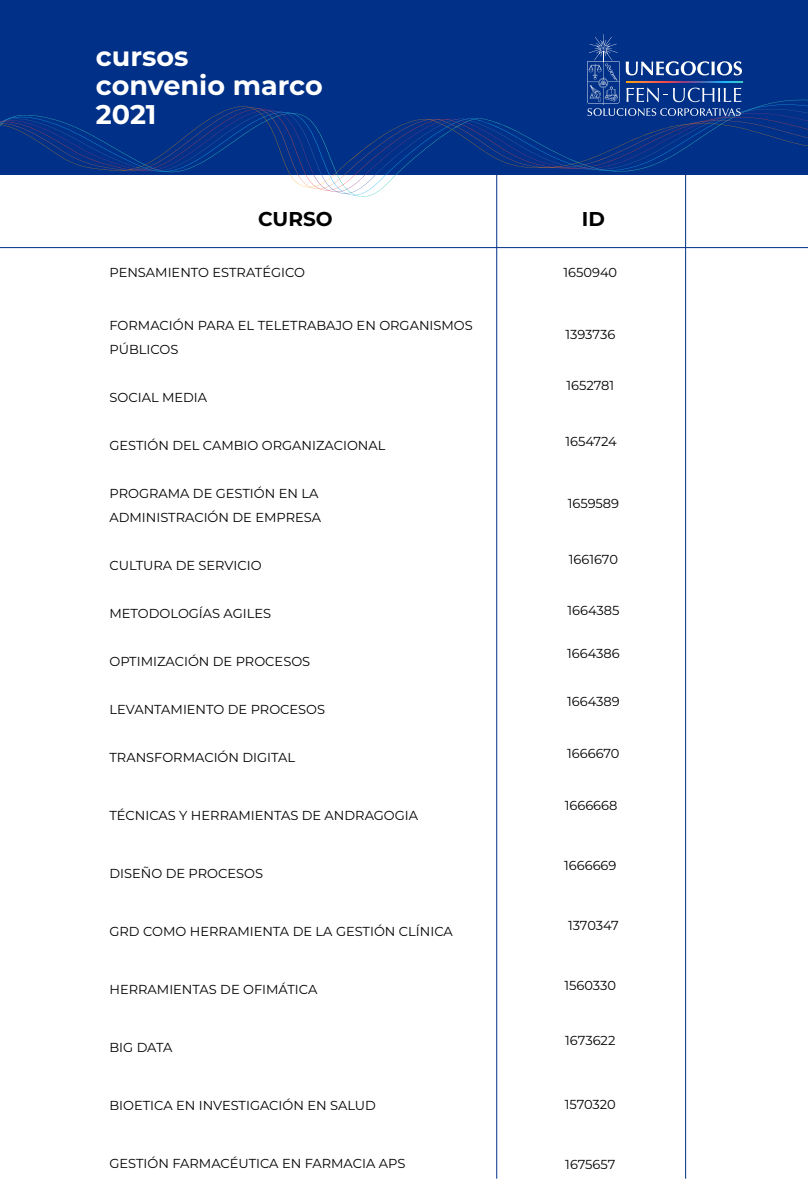
<style>
.page{position:relative;width:808px;height:1195px;background:#fff}
.page>*{position:absolute;margin:0;border:0;box-sizing:border-box;transform-origin:0 0}
.t1{font:700 27px/29px "Montserrat";color:#fff}
.t2{font:700 20px "Montserrat";color:#000}
.t3{font:13px/24px "Montserrat";color:#000}
</style>
<div class="page">
<div style="left:0;top:0;width:807px;height:174px;background:#003087"></div>
<svg style="left:0;top:106px;width:807px;height:81px"></svg>
<svg style="left:587px;top:34px;width:154px;height:82px"></svg>
<hr style="left:0;top:247px;width:807px;height:1px;background:#003087">
<hr style="left:496px;top:174px;width:1px;height:1004px;background:#003087">
<hr style="left:685px;top:174px;width:1px;height:1004px;background:#003087">
<h1 class="t1" style="left:96px;top:40px;width:228px">cursos convenio marco<br>2021</h1>
<h2 class="t2" style="left:258px;top:205px;width:76px">CURSO</h2>
<h2 class="t2" style="left:581px;top:205px;width:25px">ID</h2>
<p class="t3" style="left:109px;top:260px;width:197px">PENSAMIENTO ESTRATÉGICO</p>
<p class="t3" style="left:109px;top:313px;width:365px">FORMACIÓN PARA EL TELETRABAJO EN ORGANISMOS<br>PÚBLICOS</p>
<p class="t3" style="left:109px;top:385px;width:99px">SOCIAL MEDIA</p>
<p class="t3" style="left:109px;top:433px;width:277px">GESTIÓN DEL CAMBIO ORGANIZACIONAL</p>
<p class="t3" style="left:109px;top:481px;width:213px">PROGRAMA DE GESTIÓN EN LA<br>ADMINISTRACIÓN DE EMPRESA</p>
<p class="t3" style="left:109px;top:553px;width:154px">CULTURA DE SERVICIO</p>
<p class="t3" style="left:109px;top:601px;width:163px">METODOLOGÍAS AGILES</p>
<p class="t3" style="left:109px;top:649px;width:202px">OPTIMIZACIÓN DE PROCESOS</p>
<p class="t3" style="left:109px;top:697px;width:217px">LEVANTAMIENTO DE PROCESOS</p>
<p class="t3" style="left:109px;top:745px;width:187px">TRANSFORMACIÓN DIGITAL</p>
<p class="t3" style="left:109px;top:803px;width:310px">TÉCNICAS Y HERRAMIENTAS DE ANDRAGOGIA</p>
<p class="t3" style="left:109px;top:861px;width:155px">DISEÑO DE PROCESOS</p>
<p class="t3" style="left:109px;top:919px;width:345px">GRD COMO HERRAMIENTA DE LA GESTIÓN CLÍNICA</p>
<p class="t3" style="left:109px;top:977px;width:209px">HERRAMIENTAS DE OFIMÁTICA</p>
<p class="t3" style="left:109px;top:1035px;width:64px">BIG DATA</p>
<p class="t3" style="left:109px;top:1093px;width:268px">BIOETICA EN INVESTIGACIÓN EN SALUD</p>
<p class="t3" style="left:109px;top:1151px;width:297px">GESTIÓN FARMACÉUTICA EN FARMACIA APS</p>
<p class="t3" style="left:563px;top:260px;width:55px">1650940</p>
<p class="t3" style="left:565px;top:322px;width:51px">1393736</p>
<p class="t3" style="left:566px;top:373px;width:49px">1652781</p>
<p class="t3" style="left:565px;top:429px;width:53px">1654724</p>
<p class="t3" style="left:567px;top:491px;width:53px">1659589</p>
<p class="t3" style="left:569px;top:546px;width:51px">1661670</p>
<p class="t3" style="left:567px;top:598px;width:53px">1664385</p>
<p class="t3" style="left:567px;top:641px;width:54px">1664386</p>
<p class="t3" style="left:567px;top:688px;width:54px">1664389</p>
<p class="t3" style="left:567px;top:741px;width:54px">1666670</p>
<p class="t3" style="left:564px;top:793px;width:54px">1666668</p>
<p class="t3" style="left:564px;top:853px;width:54px">1666669</p>
<p class="t3" style="left:568px;top:912px;width:52px">1370347</p>
<p class="t3" style="left:564px;top:972px;width:53px">1560330</p>
<p class="t3" style="left:565px;top:1027px;width:52px">1673622</p>
<p class="t3" style="left:564px;top:1092px;width:52px">1570320</p>
<p class="t3" style="left:565px;top:1151px;width:52px">1675657</p>
</div>
